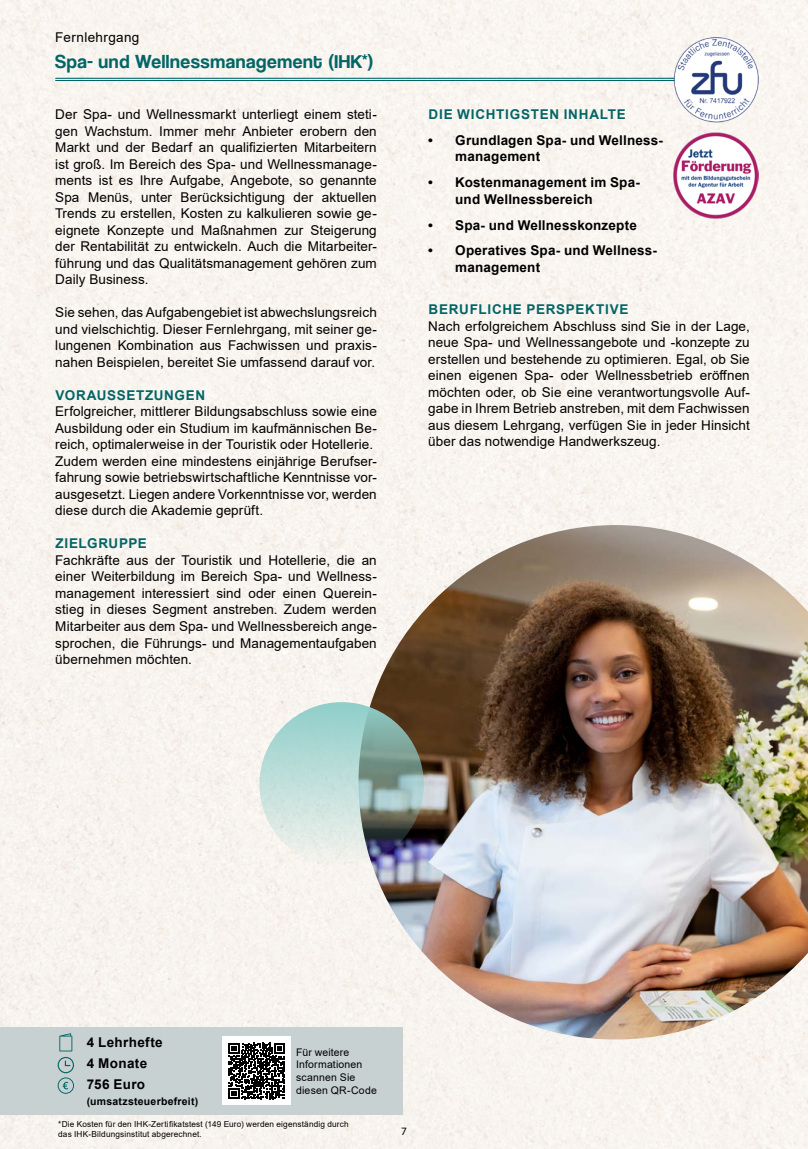
<style>
.page{position:relative;width:808px;height:1149px;background:#fff}
.page>*{position:absolute;margin:0;border:0;box-sizing:border-box;transform-origin:0 0}
.t1{font:19.5px "Coolvetica Rg";letter-spacing:.03em;color:#026666}
.t2{font:13.5px/16.5px "Arial";letter-spacing:.005em;color:#000;text-align:justify}
.t3{font:700 13.5px/16.5px "Arial";letter-spacing:.015em;color:#000}
.t4{font:700 13.5px "Arial";letter-spacing:.05em;color:#026666}
.t5{font:13.5px "Arial";letter-spacing:.025em;color:#000}
.t6{font:11.25px "Myriad Pro";color:#000}
.t7{font:10.5px/12.6px "Arial";letter-spacing:.015em;color:#000}
.t8{font:700 10.5px "Arial";letter-spacing:.025em;color:#000}
.t9{font:8.25px/9.9px "Arial";letter-spacing:.02em;color:#000}
</style>
<div class="page">
<div style="left:0;top:0;width:808px;height:1148px;background:#f8f4ef"></div>
<hr style="left:55px;top:78px;width:681px;height:1px;background:#026666">
<hr style="left:55px;top:80px;width:681px;height:1px;background:#026666">
<img style="left:673px;top:37px;width:85px;height:85px">
<img style="left:358px;top:525px;width:450px;height:514px">
<svg style="left:259px;top:702px;width:165px;height:164px"></svg>
<div style="left:0;top:1026px;width:403px;height:88px;background:#c7d1d2"></div>
<div style="left:223px;top:1036px;width:68px;height:68px;background:#fff"></div>
<svg style="left:229px;top:1042px;width:56px;height:56px"></svg>
<svg style="left:59px;top:1033px;width:13px;height:18px"></svg>
<svg style="left:58px;top:1077px;width:16px;height:16px"></svg>
<div style="left:58px;top:1056px;width:16px;height:16px;border:1px solid #026666;border-radius:50%"></div>
<img style="left:673px;top:133px;width:85px;height:85px">
<p class="t5" style="left:55px;top:28px;width:86px">Fernlehrgang</p>
<h1 class="t1" style="left:55px;top:50px;width:320px">Spa- und Wellnessmanagement (IHK<sup>*</sup>)</h1>
<p class="t2" style="left:55px;top:106px;width:323px">Der Spa- und Wellnessmarkt unterliegt einem steti&shy;gen Wachstum. Immer mehr Anbieter erobern den Markt und der Bedarf an qualifizierten Mitarbeitern ist groß. Im Bereich des Spa- und Wellnessmanage&shy;ments ist es Ihre Aufgabe, Angebote, so genannte Spa Menüs, unter Berücksichtigung der aktuellen Trends zu erstellen, Kosten zu kalkulieren sowie ge&shy;eignete Konzepte und Maßnahmen zur Steigerung der Rentabilität zu entwickeln. Auch die Mitarbeiter&shy;führung und das Qualitätsmanagement gehören zum Daily Business.</p>
<p class="t2" style="left:55px;top:304px;width:323px">Sie sehen, das Aufgabengebiet ist abwechslungsreich und vielschichtig. Dieser Fernlehrgang, mit seiner ge&shy;lungenen Kombination aus Fachwissen und praxis&shy;nahen Beispielen, bereitet Sie umfassend darauf vor.</p>
<p class="t4" style="left:56px;top:385px;width:151px">VORAUSSETZUNGEN</p>
<p class="t2" style="left:55px;top:403px;width:323px;text-align:left">Erfolgreicher, mittlerer Bildungsabschluss sowie eine Ausbildung oder ein Studium im kaufmännischen Be&shy;reich, optimalerweise in der Touristik oder Hotellerie.<br>Zudem werden eine mindestens einjährige Berufser&shy;fahrung sowie betriebswirtschaftliche Kenntnisse vor&shy;ausgesetzt. Liegen andere Vorkenntnisse vor, werden diese durch die Akademie geprüft.</p>
<p class="t4" style="left:56px;top:534px;width:93px">ZIELGRUPPE</p>
<p class="t2" style="left:55px;top:551px;width:323px">Fachkräfte aus der Touristik und Hotellerie, die an einer Weiterbildung im Bereich Spa- und Wellness&shy;management interessiert sind oder einen Querein&shy;stieg in dieses Segment anstreben. Zudem werden Mitarbeiter aus dem Spa- und Wellnessbereich ange&shy;sprochen, die Führungs- und Managementaufgaben übernehmen möchten.</p>
<p class="t4" style="left:428px;top:105px;width:199px">DIE WICHTIGSTEN INHALTE</p>
<p class="t3" style="left:455px;top:132px;width:209px;text-indent:-27px">• Grundlagen Spa- und Wellness&shy;management</p>
<p class="t3" style="left:455px;top:174px;width:186px;text-indent:-27px">• Kostenmanagement im Spa&shy;und Wellnessbereich</p>
<p class="t3" style="left:428px;top:217px;width:210px">• Spa- und Wellnesskonzepte</p>
<p class="t3" style="left:455px;top:242px;width:203px;text-indent:-27px">• Operatives Spa- und Wellness&shy;management</p>
<p class="t4" style="left:428px;top:300px;width:202px">BERUFLICHE PERSPEKTIVE</p>
<p class="t2" style="left:428px;top:317px;width:323px">Nach erfolgreichem Abschluss sind Sie in der Lage, neue Spa- und Wellnessangebote und -konzepte zu erstellen und bestehende zu optimieren. Egal, ob Sie einen eigenen Spa- oder Wellnessbetrieb eröffnen möchten oder, ob Sie eine verantwortungsvolle Auf&shy;gabe in Ihrem Betrieb anstreben, mit dem Fachwissen aus diesem Lehrgang, verfügen Sie in jeder Hinsicht über das notwendige Handwerkszeug.</p>
<p class="t3" style="left:87px;top:1031px;width:77px;line-height:21px">4 Lehrhefte<br>4 Monate<br>756 Euro</p>
<p class="t8" style="left:87px;top:1093px;width:113px">(umsatzsteuerbefreit)</p>
<p class="t9" style="left:58px;top:1118px;width:292px">*Die Kosten für den IHK-Zertifikatstest (149 Euro) werden eigenständig durch das IHK-Bildungsinstitut abgerechnet.</p>
<p class="t7" style="left:296px;top:1045px;width:82px">Für weitere<br>Informationen scannen Sie diesen QR-Code</p>
<p class="t6" style="left:401px;top:1123px;width:7px">7</p>
</div>
